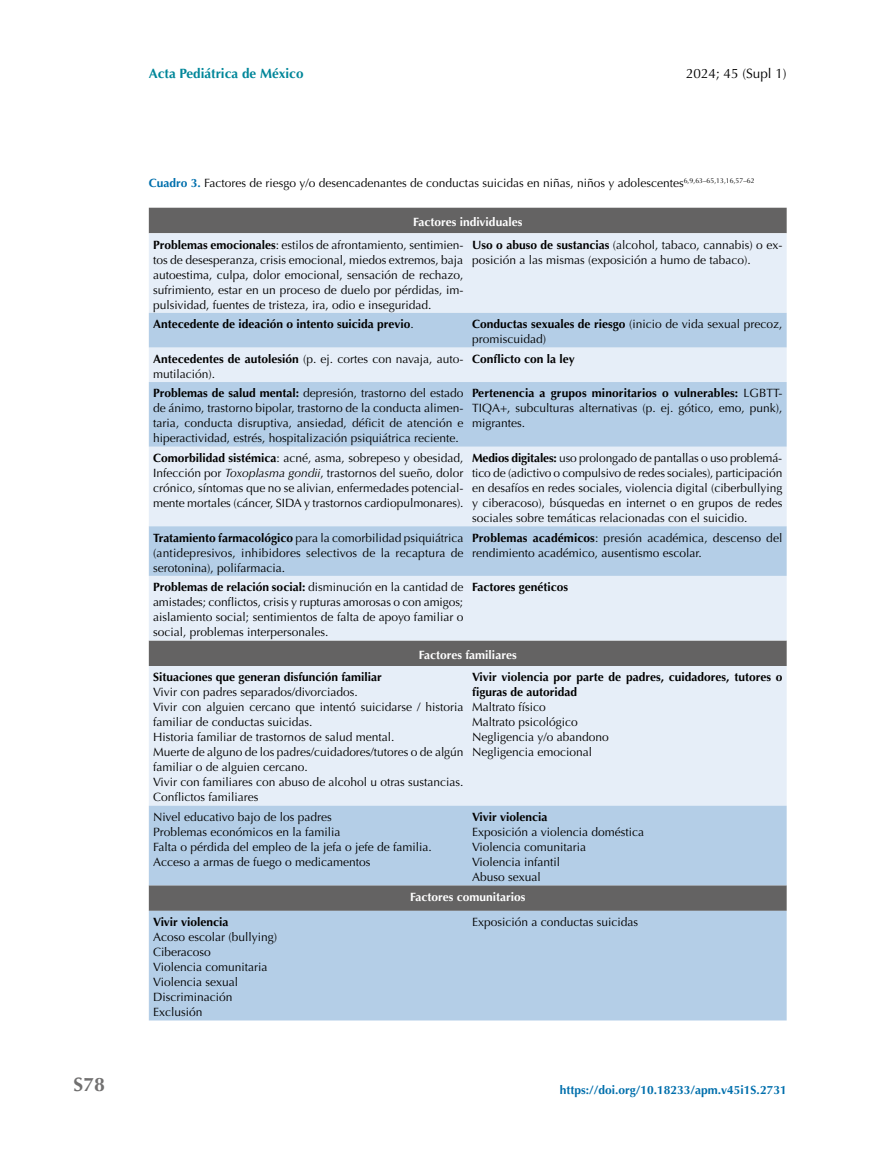
<style>
.page{position:relative;width:893px;height:1149px;background:#fff}
.page>*{position:absolute;margin:0;border:0;box-sizing:border-box;transform-origin:0 0}
.t1{font:700 19.5px "Optima";color:#706f6f}
.t2{font:700 13.5px "Optima";color:#008699}
.t3{font:13.5px "Optima";color:#000}
.t4{font:12px/15px "Optima";color:#000}
.t5{font:700 12px/15px "Optima";color:#000}
.t6{font:700 12px "Optima";color:#006fac}
.t7{font:700 12px "Optima";color:#fff}
.s1{font-weight:700;color:#006fac}
.s2{font-weight:700;color:#fff}
.s3{font-weight:700}
.s4{font-weight:400}
.s5{font-style:italic}
</style>
<div class="page">
<div style="left:149px;top:208px;width:638px;height:25px;background:#646363"></div>
<div style="left:149px;top:233px;width:638px;height:80px;background:#e6eef8"></div>
<svg style="left:149px;top:313px;width:638px;height:707px;background:#c4d4e5"></svg>
<h1 class="t1" style="left:74px;top:1072px;width:33px">S78</h1>
<p class="t2" style="left:149px;top:66px;width:156px">Acta Pediátrica de México</p>
<p class="t3" style="left:686px;top:66px;width:102px">2024; 45 (Supl 1)</p>
<p class="t4" style="left:149px;top:175px;width:607px"><span class="s1">Cuadro 3.</span> Factores de riesgo y/o desencadenantes de conductas suicidas en niñas, niños y adolescentes<sup>6,9,63–65,13,16,57–62</sup></p>
<p class="t4" style="left:153px;top:211px;width:371px;line-height:22.5px;text-indent:260px"><span class="s2">Factores individuales<br></span><span class="s3">Problemas emocionales</span>: estilos de afrontamiento, sentimien-</p>
<p class="t4" style="left:153px;top:252px;width:312px;text-align:justify">tos de desesperanza, crisis emocional, miedos extremos, baja autoestima, culpa, dolor emocional, sensación de rechazo, sufrimiento, estar en un proceso de duelo por pérdidas, im&shy;pulsividad, fuentes de tristeza, ira, odio e inseguridad.</p>
<p class="t4" style="left:472px;top:237px;width:312px"><span class="s3">Uso o abuso de sustancias</span> (alcohol, tabaco, cannabis) o ex&shy;posición a las mismas (exposición a humo de tabaco).</p>
<p class="t5" style="left:153px;top:317px;width:262px">Antecedente de ideación o intento suicida previo<span class="s4">.</span></p>
<p class="t4" style="left:472px;top:317px;width:312px"><span class="s3">Conductas sexuales de riesgo</span> (inicio de vida sexual precoz, promiscuidad)</p>
<p class="t4" style="left:153px;top:351px;width:312px"><span class="s3">Antecedentes de autolesión</span> (p. ej. cortes con navaja, auto&shy;mutilación).</p>
<p class="t5" style="left:472px;top:351px;width:104px">Conflicto con la ley</p>
<p class="t4" style="left:153px;top:386px;width:312px;text-align:justify"><span class="s3">Problemas de salud mental:</span> depresión, trastorno del estado de ánimo, trastorno bipolar, trastorno de la conducta alimen&shy;taria, conducta disruptiva, ansiedad, déficit de atención e hiperactividad, estrés, hospitalización psiquiátrica reciente.</p>
<p class="t4" style="left:472px;top:386px;width:312px;text-align:justify"><span class="s3">Pertenencia a grupos minoritarios o vulnerables:</span> LGBTT-TIQA+, subculturas alternativas (p. ej. gótico, emo, punk), migrantes.</p>
<p class="t4" style="left:153px;top:450px;width:312px;text-align:justify"><span class="s3">Comorbilidad sistémica</span>: acné, asma, sobrepeso y obesidad, Infección por <span class="s5">Toxoplasma gondii</span>, trastornos del sueño, dolor crónico, síntomas que no se alivian, enfermedades potencial&shy;mente mortales (cáncer, SIDA y trastornos cardiopulmonares).</p>
<p class="t4" style="left:472px;top:450px;width:312px;text-align:justify"><span class="s3">Medios digitales:</span> uso prolongado de pantallas o uso problemá&shy;tico de (adictivo o compulsivo de redes sociales), participación en desafíos en redes sociales, violencia digital (ciberbullying y ciberacoso), búsquedas en internet o en grupos de redes sociales sobre temáticas relacionadas con el suicidio.</p>
<p class="t4" style="left:153px;top:530px;width:312px;text-align:justify"><span class="s3">Tratamiento farmacológico</span> para la comorbilidad psiquiátrica (antidepresivos, inhibidores selectivos de la recaptura de serotonina), polifarmacia.</p>
<p class="t4" style="left:472px;top:530px;width:312px"><span class="s3">Problemas académicos</span>: presión académica, descenso del rendimiento académico, ausentismo escolar.</p>
<p class="t4" style="left:153px;top:579px;width:312px;text-align:justify"><span class="s3">Problemas de relación social:</span> disminución en la cantidad de amistades; conflictos, crisis y rupturas amorosas o con amigos; aislamiento social; sentimientos de falta de apoyo familiar o social, problemas interpersonales.</p>
<p class="t5" style="left:472px;top:579px;width:98px">Factores genéticos</p>
<p class="t7" style="left:419px;top:647px;width:99px">Factores familiares</p>
<p class="t5" style="left:153px;top:669px;width:230px">Situaciones que generan disfunción familiar</p>
<p class="t4" style="left:153px;top:684px;width:312px">Vivir con padres separados/divorciados.<br>Vivir con alguien cercano que intentó suicidarse / historia familiar de conductas suicidas.<br>Historia familiar de trastornos de salud mental.<br>Muerte de alguno de los padres/cuidadores/tutores o de algún familiar o de alguien cercano.<br>Vivir con familiares con abuso de alcohol u otras sustancias.<br>Conflictos familiares</p>
<p class="t5" style="left:472px;top:669px;width:312px">Vivir violencia por parte de padres, cuidadores, tutores o figuras de autoridad</p>
<p class="t4" style="left:472px;top:699px;width:138px">Maltrato físico<br>Maltrato psicológico<br>Negligencia y/o abandono<br>Negligencia emocional</p>
<p class="t4" style="left:153px;top:809px;width:280px">Nivel educativo bajo de los padres<br>Problemas económicos en la familia<br>Falta o pérdida del empleo de la jefa o jefe de familia.<br>Acceso a armas de fuego o medicamentos</p>
<p class="t5" style="left:472px;top:809px;width:77px">Vivir violencia</p>
<p class="t4" style="left:472px;top:824px;width:174px">Exposición a violencia doméstica<br>Violencia comunitaria<br>Violencia infantil<br>Abuso sexual</p>
<p class="t7" style="left:410px;top:889px;width:117px">Factores comunitarios</p>
<p class="t5" style="left:153px;top:914px;width:77px">Vivir violencia</p>
<p class="t4" style="left:153px;top:929px;width:126px">Acoso escolar (bullying)<br>Ciberacoso<br>Violencia comunitaria<br>Violencia sexual<br>Discriminación<br>Exclusión</p>
<p class="t4" style="left:472px;top:914px;width:168px">Exposición a conductas suicidas</p>
<p class="t6" style="left:560px;top:1082px;width:228px">https://doi.org/10.18233/apm.v45i1S.2731</p>
</div>
